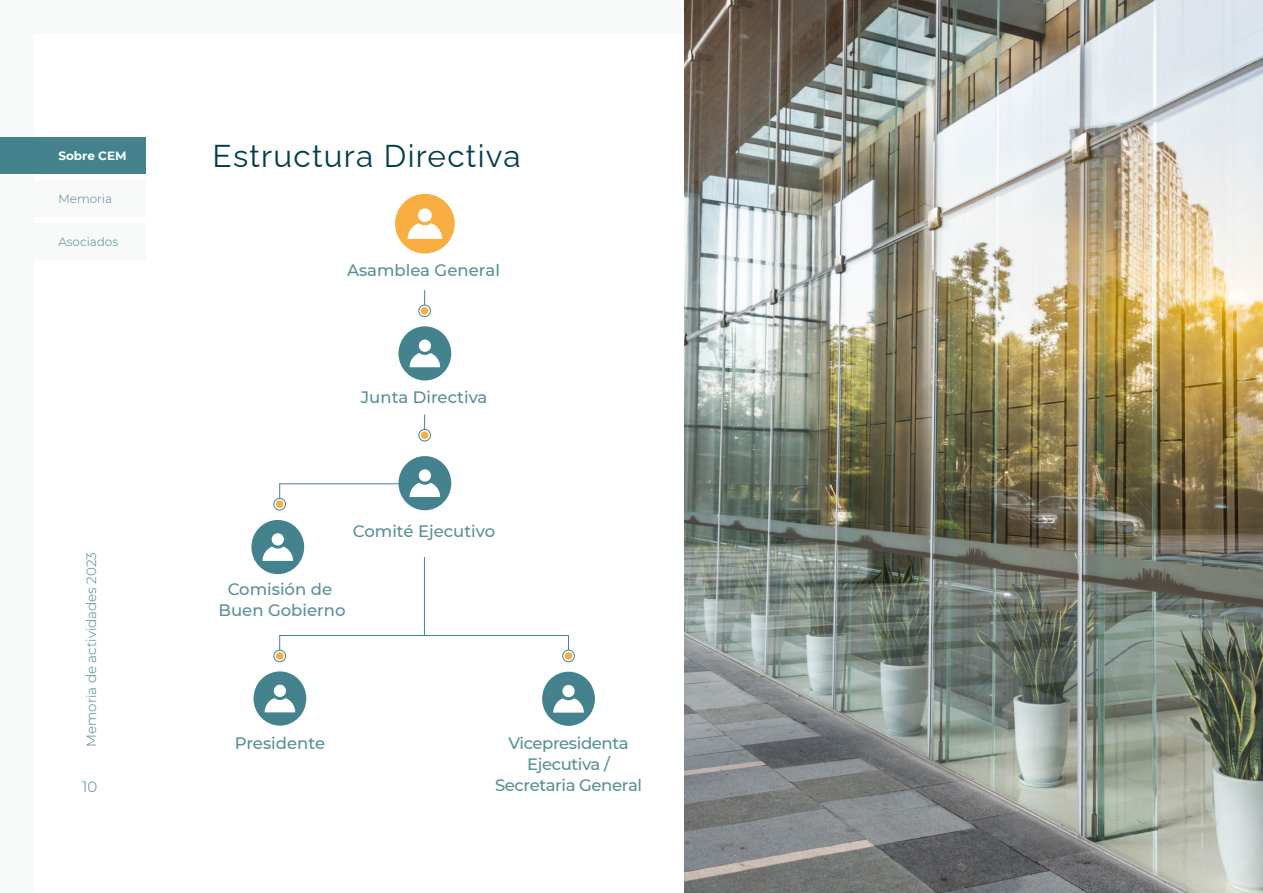
<style>
.page{position:relative;width:1263px;height:893px;background:#fff}
.page>*{position:absolute;margin:0;border:0;box-sizing:border-box;transform-origin:0 0}
.t1{font:31.5px "Raleway";letter-spacing:.04em;color:#003d4c}
.t2{font:500 16.5px/21px "Montserrat";color:#578f99;text-align:center}
.t3{font:500 16.5px/21px "Montserrat";letter-spacing:-.025em;color:#578f99;text-align:center}
.t4{font:300 15px "Montserrat";color:#44838e}
.t5{font:300 13.5px "Montserrat";color:#44838e}
.t6{font:300 12px "Montserrat";color:#44838e}
.t7{font:700 12px "Montserrat";color:#fff}
</style>
<div class="page">
<div style="left:0;top:0;width:1263px;height:34px;background:#f8fafa"></div>
<div style="left:0;top:0;width:34px;height:893px;background:#f8fafa"></div>
<div style="left:0;top:223px;width:90px;height:37px;background:#f8fafa"></div>
<div style="left:58px;top:223px;width:88px;height:37px;background:#f8fafa"></div>
<div style="left:0;top:180px;width:85px;height:37px;background:#f8fafa"></div>
<div style="left:58px;top:180px;width:88px;height:37px;background:#f8fafa"></div>
<div style="left:0;top:137px;width:133px;height:37px;background:#44838e"></div>
<div style="left:58px;top:137px;width:88px;height:37px;background:#44838e"></div>
<div style="left:395px;top:194px;width:60px;height:59px;background:#f9ae42;border-radius:50%"></div>
<svg style="left:408px;top:223px;width:34px;height:16px"></svg>
<div style="left:418px;top:208px;width:14px;height:14px;background:#fff;border-radius:50%"></div>
<svg style="left:424px;top:415px;width:1px;height:14px"></svg>
<div style="left:419px;top:429px;width:12px;height:12px;border:1px solid #44838e;border-radius:50%"></div>
<div style="left:421px;top:431px;width:7px;height:8px;background:#f9ae42;border-radius:50%"></div>
<svg style="left:424px;top:290px;width:1px;height:15px"></svg>
<div style="left:419px;top:305px;width:12px;height:12px;border:1px solid #44838e;border-radius:50%"></div>
<div style="left:421px;top:307px;width:7px;height:8px;background:#f9ae42;border-radius:50%"></div>
<hr style="left:424px;top:557px;width:1px;height:78px;background:#44838e">
<hr style="left:280px;top:635px;width:288px;height:1px;background:#44838e">
<svg style="left:279px;top:635px;width:1px;height:15px"></svg>
<div style="left:274px;top:650px;width:12px;height:12px;border:1px solid #44838e;border-radius:50%"></div>
<div style="left:276px;top:652px;width:7px;height:8px;background:#f9ae42;border-radius:50%"></div>
<hr style="left:280px;top:484px;width:145px;height:1px;background:#44838e">
<svg style="left:279px;top:484px;width:1px;height:14px"></svg>
<div style="left:274px;top:498px;width:12px;height:12px;border:1px solid #44838e;border-radius:50%"></div>
<div style="left:276px;top:500px;width:7px;height:8px;background:#f9ae42;border-radius:50%"></div>
<svg style="left:568px;top:635px;width:1px;height:15px"></svg>
<div style="left:562px;top:650px;width:13px;height:12px;border:1px solid #44838e;border-radius:50%"></div>
<div style="left:565px;top:652px;width:7px;height:8px;background:#f9ae42;border-radius:50%"></div>
<div style="left:398px;top:326px;width:53px;height:54px;background:#44838e;border-radius:50%"></div>
<svg style="left:410px;top:353px;width:30px;height:14px"></svg>
<div style="left:419px;top:340px;width:12px;height:12px;background:#fff;border-radius:50%"></div>
<div style="left:398px;top:456px;width:53px;height:54px;background:#44838e;border-radius:50%"></div>
<svg style="left:410px;top:483px;width:30px;height:14px"></svg>
<div style="left:419px;top:469px;width:12px;height:13px;background:#fff;border-radius:50%"></div>
<div style="left:253px;top:671px;width:53px;height:55px;background:#44838e;border-radius:50%"></div>
<svg style="left:265px;top:698px;width:30px;height:14px"></svg>
<div style="left:274px;top:685px;width:12px;height:12px;background:#fff;border-radius:50%"></div>
<div style="left:542px;top:672px;width:53px;height:54px;background:#44838e;border-radius:50%"></div>
<svg style="left:553px;top:698px;width:31px;height:15px"></svg>
<div style="left:562px;top:685px;width:13px;height:12px;background:#fff;border-radius:50%"></div>
<img style="left:685px;top:0;width:578px;height:893px">
<div style="left:251px;top:520px;width:53px;height:54px;background:#44838e;border-radius:50%"></div>
<svg style="left:262px;top:547px;width:31px;height:14px"></svg>
<div style="left:272px;top:533px;width:12px;height:12px;background:#fff;border-radius:50%"></div>
<p class="t7" style="left:58px;top:147px;width:70px">Sobre CEM</p>
<p class="t6" style="left:58px;top:190px;width:55px">Memoria</p>
<p class="t6" style="left:58px;top:233px;width:61px">Asociados</p>
<p class="t5" style="left:82px;top:747px;width:197px;rotate:-90deg">Memoria de actividades 2023</p>
<p class="t4" style="left:82px;top:776px;width:17px">10</p>
<h1 class="t1" style="left:213px;top:131px;width:310px">Estructura Directiva</h1>
<p class="t2" style="left:347px;top:259px;width:154px">Asamblea General</p>
<p class="t2" style="left:361px;top:386px;width:128px">Junta Directiva</p>
<p class="t2" style="left:353px;top:520px;width:144px">Comité Ejecutivo</p>
<p class="t2" style="left:219px;top:578px;width:129px">Comisión de<br>Buen Gobierno</p>
<p class="t2" style="left:235px;top:731px;width:92px">Presidente</p>
<p class="t3" style="left:495px;top:732px;width:148px">Vicepresidenta<br>Ejecutiva /<br>Secretaria General</p>
</div>
